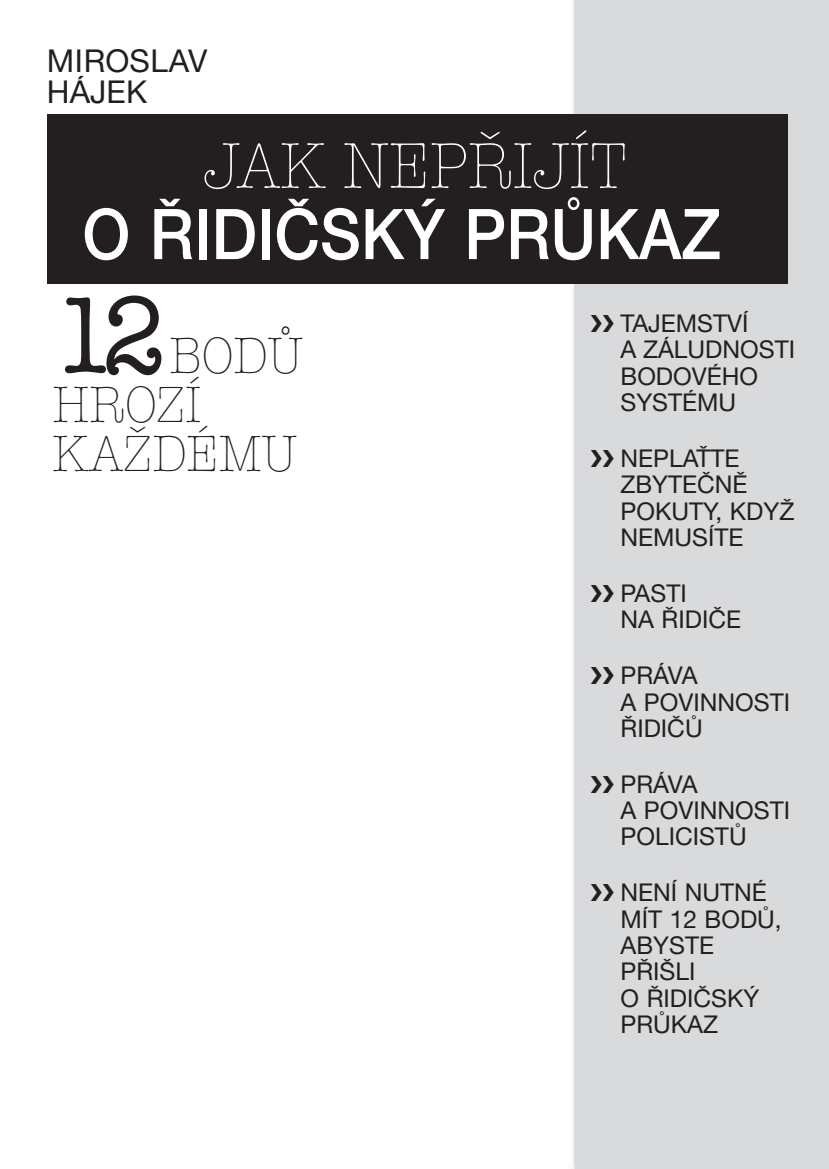
<style>
.page{position:relative;width:829px;height:1169px;background:#fff}
.page>*{position:absolute;margin:0;border:0;box-sizing:border-box;transform-origin:0 0}
.t1{font:500 70px "Helvetica Neue OT";color:#fff;scale:.9 1}
.t2{font:66.5px "American Type Itc TOT Ligh";color:#fff;scale:.9 1}
.t3{font:52.5px/49px "American Type Itc TOT Ligh";color:#231f20;scale:.9 1}
.t4{font:31.5px/31.5px "Helvetica Neue OT";letter-spacing:.01em;color:#231f20}
.t5{font:24.5px/26.2px "Helvetica Neue OT";color:#231f20}
.s1{font-family:"American Type Itc TOT";font-weight:500;font-size:112px}
</style>
<div class="page">
<div style="left:574px;top:0;width:255px;height:1165px;background:#d9dadc"></div>
<div style="left:47px;top:114px;width:740px;height:169px;background:#231f20"></div>
<p class="t4" style="left:47px;top:45px;width:162px">MIROSLAV<br>HÁJEK</p>
<h2 class="t2" style="left:204px;top:128px;width:472px">JAK NEPŘIJÍT</h2>
<h1 class="t1" style="left:82px;top:197px;width:711px">O ŘIDIČSKÝ PRŮKAZ</h1>
<h3 class="t3" style="left:53px;top:332px;width:280px"><span class="s1">12</span>BODŮ<br>HROZÍ<br>KAŽDÉMU</h3>
<p class="t5" style="left:620px;top:310px;width:176px">TAJEMSTVÍ<br>A ZÁLUDNOSTI<br>BODOVÉHO<br>SYSTÉMU</p>
<p class="t5" style="left:620px;top:445px;width:175px">NEPLAŤTE<br>ZBYTEČNĚ<br>POKUTY, KDYŽ<br>NEMUSÍTE</p>
<p class="t5" style="left:620px;top:580px;width:122px">PASTI<br>NA ŘIDIČE</p>
<p class="t5" style="left:620px;top:662px;width:171px">PRÁVA<br>A POVINNOSTI<br>ŘIDIČŮ</p>
<p class="t5" style="left:620px;top:770px;width:171px">PRÁVA<br>A POVINNOSTI<br>POLICISTŮ</p>
<p class="t5" style="left:620px;top:879px;width:163px">NENÍ NUTNÉ<br>MÍT 12 BODŮ,<br>ABYSTE<br>PŘIŠLI<br>O ŘIDIČSKÝ<br>PRŮKAZ</p>
</div>
